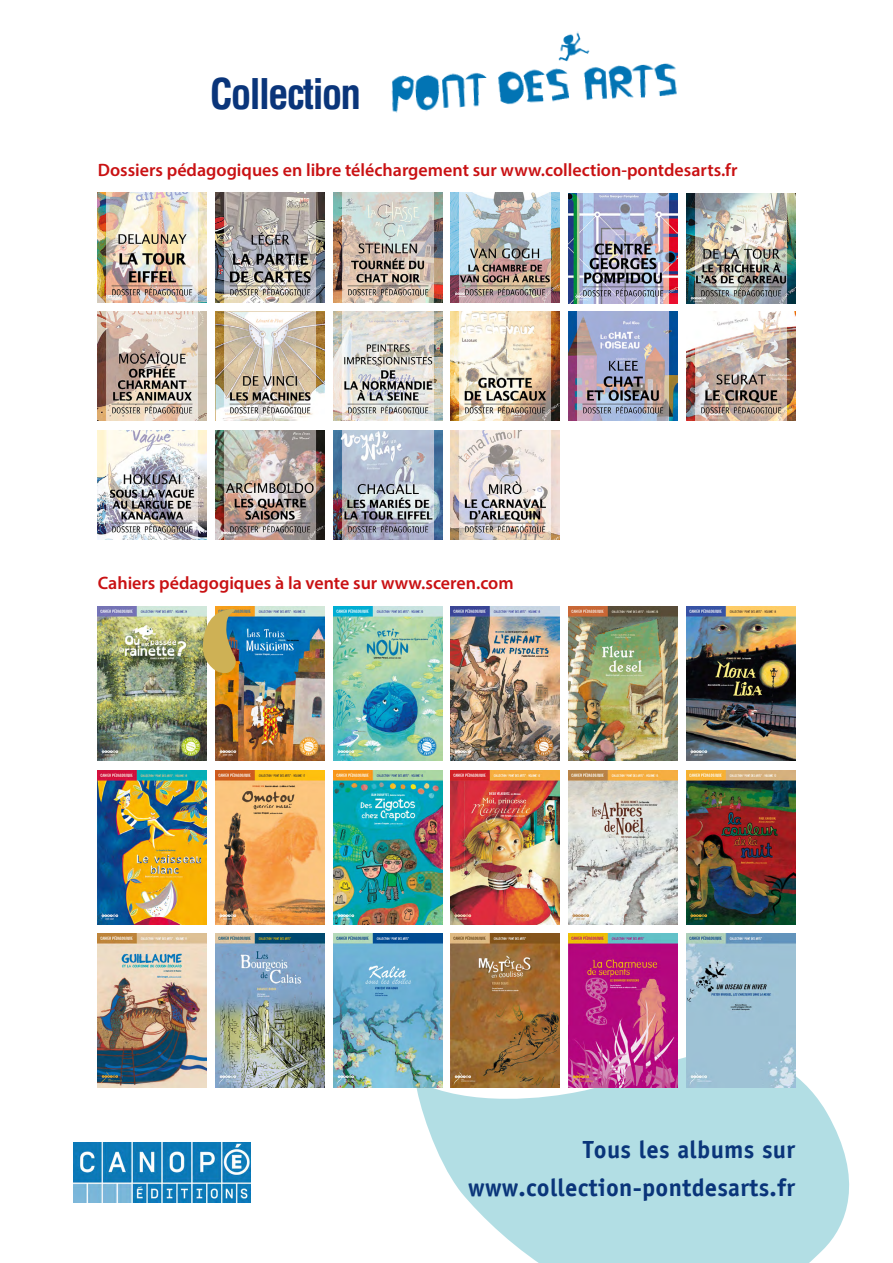
<style>
.page{position:relative;width:893px;height:1263px;background:#fff}
.page>*{position:absolute;margin:0;border:0;box-sizing:border-box;transform-origin:0 0}
.t1{font:700 condensed 41.25px "Helvetica LT Std";letter-spacing:-.05em;color:#0a357a}
.t2{font:24.75px/37.5px "Officina S";letter-spacing:.01em;color:#0a357a;text-align:right}
.t3{font:600 18px "Myriad Pro";color:#c91113}
</style>
<div class="page">
<img style="left:215px;top:430px;width:110px;height:109px">
<img style="left:451px;top:430px;width:109px;height:109px">
<img style="left:333px;top:430px;width:109px;height:109px">
<img style="left:98px;top:430px;width:109px;height:109px">
<img style="left:215px;top:311px;width:110px;height:109px">
<img style="left:568px;top:311px;width:109px;height:109px">
<img style="left:686px;top:311px;width:109px;height:109px">
<img style="left:333px;top:311px;width:109px;height:109px">
<img style="left:451px;top:311px;width:109px;height:109px">
<img style="left:98px;top:311px;width:109px;height:109px">
<img style="left:686px;top:194px;width:109px;height:109px">
<img style="left:568px;top:194px;width:109px;height:109px">
<img style="left:451px;top:193px;width:109px;height:109px">
<img style="left:333px;top:193px;width:109px;height:109px">
<img style="left:215px;top:193px;width:110px;height:109px">
<img style="left:98px;top:193px;width:109px;height:109px">
<svg style="left:416px;top:1033px;width:433px;height:230px;fill:#b2dee4"></svg>
<img style="left:391px;top:31px;width:286px;height:82px">
<img style="left:98px;top:606px;width:109px;height:154px">
<img style="left:215px;top:770px;width:110px;height:154px">
<img style="left:98px;top:770px;width:109px;height:154px">
<img style="left:215px;top:606px;width:110px;height:154px">
<img style="left:451px;top:606px;width:109px;height:154px">
<img style="left:333px;top:606px;width:109px;height:154px">
<img style="left:568px;top:606px;width:109px;height:154px">
<img style="left:686px;top:606px;width:109px;height:154px">
<img style="left:333px;top:770px;width:109px;height:154px">
<img style="left:568px;top:770px;width:109px;height:154px">
<img style="left:451px;top:770px;width:109px;height:154px">
<img style="left:686px;top:770px;width:109px;height:154px">
<img style="left:333px;top:933px;width:109px;height:155px">
<img style="left:568px;top:933px;width:109px;height:155px">
<img style="left:451px;top:933px;width:109px;height:155px">
<img style="left:686px;top:933px;width:109px;height:155px">
<img style="left:98px;top:933px;width:109px;height:155px">
<img style="left:215px;top:933px;width:110px;height:155px">
<img style="left:74px;top:1142px;width:176px;height:60px">
<img style="left:199px;top:609px;width:39px;height:65px">
<h1 class="t1" style="left:210px;top:68px;width:153px">Collection</h1>
<p class="t3" style="left:98px;top:158px;width:641px">Dossiers pédagogiques en libre téléchargement sur www.collection-pontdesarts.fr</p>
<p class="t3" style="left:98px;top:572px;width:417px">Cahiers pédagogiques à la vente sur www.sceren.com</p>
<h2 class="t2" style="left:468px;top:1131px;width:328px">Tous les albums sur www.collection-pontdesarts.fr</h2>
</div>
